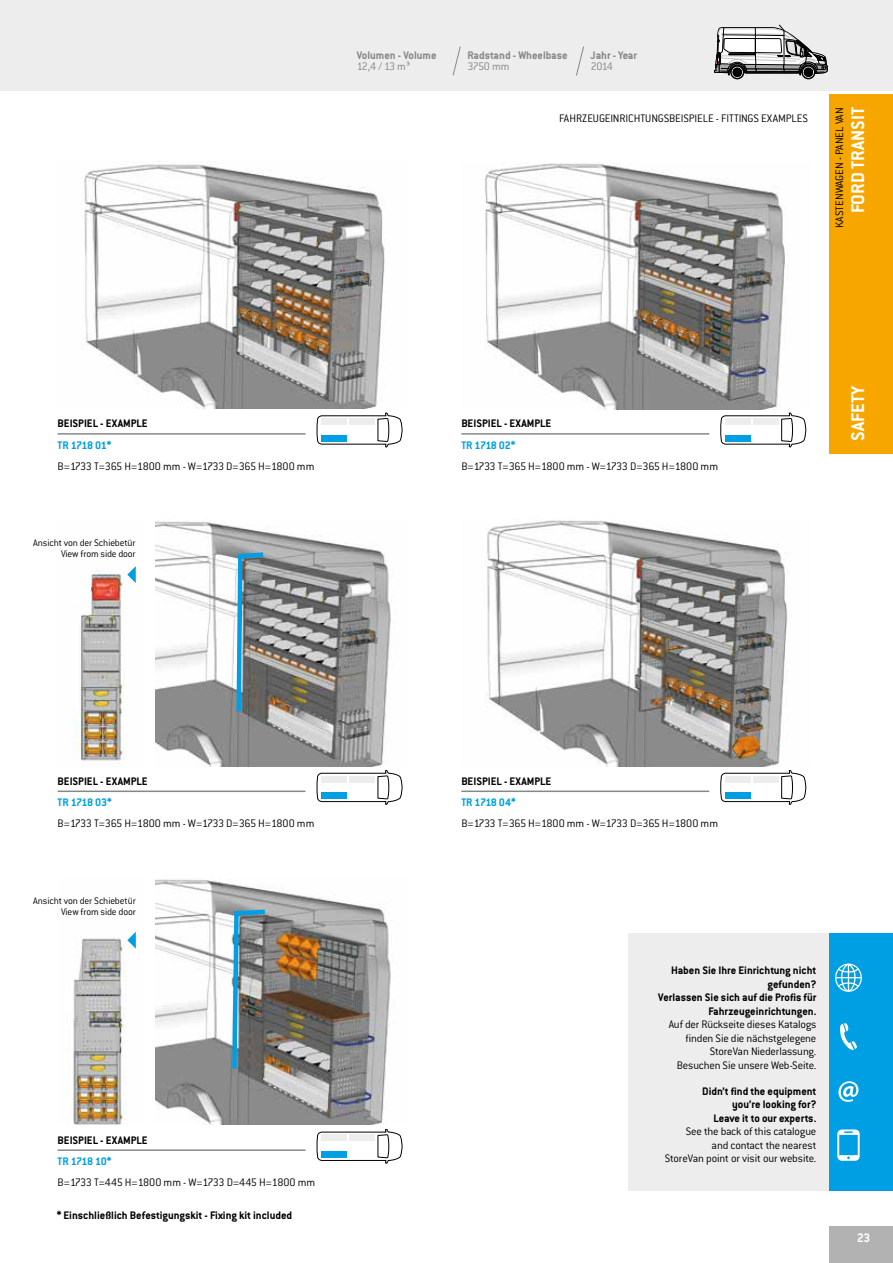
<style>
.page{position:relative;width:893px;height:1263px;background:#fff}
.page>*{position:absolute;margin:0;border:0;box-sizing:border-box;transform-origin:0 0}
.t1{font:700 20.25px "Conduit ITC Pro";color:#fff}
.t2{font:700 13.5px "Conduit ITC Pro";color:#fff}
.t3{font:700 12px/13.5px "Conduit ITC Pro";color:#000;text-align:right}
.t4{font:300 12px/13.5px "Conduit ITC Pro";letter-spacing:-.015em;color:#000;text-align:right}
.t5{font:300 12px "Conduit ITC Pro";letter-spacing:-.04em;color:#000}
.t6{font:700 12px "Conduit ITC Pro";letter-spacing:-.055em;color:#009fe3}
.t7{font:700 12px "Conduit ITC Pro";color:#878787}
.t8{font:300 12px "Conduit ITC Pro";letter-spacing:-.06em;color:#878787}
.t9{font:300 10.5px/10.5px "Conduit ITC Pro";letter-spacing:-.015em;color:#000;text-align:right}
</style>
<div class="page">
<div style="left:0;top:0;width:893px;height:90px;background:#ededed"></div>
<div style="left:829px;top:1226px;width:64px;height:37px;background:#b3b2b2"></div>
<div style="left:829px;top:94px;width:64px;height:360px;background:#f7a600"></div>
<div style="left:628px;top:933px;width:265px;height:258px;background:#ededed"></div>
<div style="left:829px;top:933px;width:64px;height:258px;background:#009fe3"></div>
<svg style="left:835px;top:963px;width:27px;height:29px"></svg>
<svg style="left:840px;top:1023px;width:17px;height:27px"></svg>
<svg style="left:838px;top:1081px;width:20px;height:21px"></svg>
<svg style="left:837px;top:1129px;width:23px;height:32px"></svg>
<img style="left:485px;top:162px;width:301px;height:247px">
<img style="left:73px;top:570px;width:52px;height:191px">
<img style="left:156px;top:879px;width:235px;height:245px">
<img style="left:73px;top:931px;width:63px;height:193px">
<svg style="left:127px;top:932px;width:9px;height:17px"></svg>
<svg style="left:127px;top:566px;width:9px;height:17px"></svg>
<img style="left:230px;top:907px;width:40px;height:166px">
<svg style="left:720px;top:770px;width:86px;height:35px"></svg>
<div style="left:753px;top:776px;width:25px;height:6px;background:#ededed"></div>
<div style="left:725px;top:776px;width:25px;height:6px;background:#ededed"></div>
<div style="left:725px;top:792px;width:25px;height:7px;background:#009fe3"></div>
<svg style="left:317px;top:1129px;width:85px;height:34px"></svg>
<div style="left:349px;top:1135px;width:26px;height:6px;background:#ededed"></div>
<div style="left:321px;top:1135px;width:26px;height:6px;background:#ededed"></div>
<div style="left:321px;top:1151px;width:26px;height:7px;background:#009fe3"></div>
<svg style="left:317px;top:770px;width:85px;height:35px"></svg>
<div style="left:349px;top:776px;width:26px;height:6px;background:#ededed"></div>
<div style="left:321px;top:776px;width:26px;height:6px;background:#ededed"></div>
<div style="left:321px;top:792px;width:26px;height:7px;background:#009fe3"></div>
<svg style="left:317px;top:413px;width:85px;height:34px"></svg>
<div style="left:349px;top:418px;width:26px;height:7px;background:#ededed"></div>
<div style="left:321px;top:418px;width:26px;height:7px;background:#ededed"></div>
<div style="left:321px;top:435px;width:26px;height:6px;background:#009fe3"></div>
<svg style="left:720px;top:413px;width:86px;height:34px"></svg>
<div style="left:753px;top:418px;width:25px;height:7px;background:#ededed"></div>
<div style="left:725px;top:418px;width:25px;height:7px;background:#ededed"></div>
<div style="left:725px;top:435px;width:25px;height:6px;background:#009fe3"></div>
<img style="left:82px;top:164px;width:303px;height:244px">
<img style="left:156px;top:521px;width:236px;height:245px">
<img style="left:485px;top:520px;width:303px;height:246px">
<svg style="left:234px;top:90px;width:34px;height:626px"></svg>
<svg style="left:714px;top:25px;width:114px;height:55px"></svg>
<svg style="left:453px;top:46px;width:8px;height:30px"></svg>
<svg style="left:576px;top:46px;width:8px;height:30px"></svg>
<hr style="left:461px;top:790px;width:248px;height:2px;background:#878787">
<hr style="left:461px;top:433px;width:248px;height:2px;background:#878787">
<hr style="left:58px;top:790px;width:247px;height:2px;background:#878787">
<hr style="left:58px;top:433px;width:247px;height:2px;background:#878787">
<hr style="left:58px;top:1149px;width:247px;height:2px;background:#878787">
<p class="t7" style="left:357px;top:48px;width:81px">Volumen - Volume</p>
<p class="t7" style="left:467px;top:48px;width:102px">Radstand - Wheelbase</p>
<p class="t7" style="left:591px;top:48px;width:48px">Jahr - Year</p>
<p class="t8" style="left:357px;top:60px;width:55px">12,4 / 13 m³</p>
<p class="t8" style="left:467px;top:60px;width:44px">3750 mm</p>
<p class="t8" style="left:591px;top:60px;width:24px">2014</p>
<p class="t4" style="left:559px;top:112px;width:251px">FAHRZEUGEINRICHTUNGSBEISPIELE - FITTINGS EXAMPLES</p>
<h1 class="t1" style="left:846px;top:213px;width:108px;rotate:-90deg">FORD TRANSIT</h1>
<p class="t4" style="left:833px;top:228px;width:122px;rotate:-90deg">KASTENWAGEN - PANEL VAN</p>
<p class="t3" style="left:58px;top:417px;width:91px">BEISPIEL - EXAMPLE</p>
<p class="t6" style="left:58px;top:438px;width:55px">TR 1718 01*</p>
<p class="t3" style="left:461px;top:417px;width:91px">BEISPIEL - EXAMPLE</p>
<p class="t6" style="left:461px;top:438px;width:56px">TR 1718 02*</p>
<h1 class="t1" style="left:846px;top:441px;width:58px;rotate:-90deg">SAFETY</h1>
<p class="t5" style="left:58px;top:460px;width:258px">B=1733 T=365 H=1800 mm - W=1733 D=365 H=1800 mm</p>
<p class="t5" style="left:461px;top:460px;width:258px">B=1733 T=365 H=1800 mm - W=1733 D=365 H=1800 mm</p>
<p class="t9" style="left:33px;top:538px;width:104px">Ansicht von der Schiebetür<br>View from side door</p>
<p class="t3" style="left:58px;top:774px;width:91px">BEISPIEL - EXAMPLE</p>
<p class="t6" style="left:58px;top:795px;width:56px">TR 1718 03*</p>
<p class="t5" style="left:58px;top:817px;width:258px">B=1733 T=365 H=1800 mm - W=1733 D=365 H=1800 mm</p>
<p class="t9" style="left:33px;top:896px;width:104px">Ansicht von der Schiebetür<br>View from side door</p>
<p class="t3" style="left:58px;top:1133px;width:91px">BEISPIEL - EXAMPLE</p>
<p class="t6" style="left:58px;top:1154px;width:55px">TR 1718 10*</p>
<p class="t5" style="left:58px;top:1176px;width:259px">B=1733 T=445 H=1800 mm - W=1733 D=445 H=1800 mm</p>
<p class="t3" style="left:57px;top:1209px;width:237px">* Einschließlich Befestigungskit - Fixing kit included</p>
<p class="t3" style="left:461px;top:774px;width:91px">BEISPIEL - EXAMPLE</p>
<p class="t6" style="left:461px;top:795px;width:56px">TR 1718 04*</p>
<p class="t5" style="left:461px;top:817px;width:258px">B=1733 T=365 H=1800 mm - W=1733 D=365 H=1800 mm</p>
<p class="t3" style="left:658px;top:963px;width:160px">Haben Sie Ihre Einrichtung nicht gefunden?<br>Verlassen Sie sich auf die Profis für<br>Fahrzeugeinrichtungen.</p>
<p class="t4" style="left:669px;top:1018px;width:149px">Auf der Rückseite dieses Katalogs finden Sie die nächstgelegene<br>StoreVan Niederlassung.<br>Besuchen Sie unsere Web-Seite.</p>
<p class="t3" style="left:702px;top:1084px;width:116px">Didn’t find the equipment you’re looking for?<br>Leave it to our experts.</p>
<p class="t4" style="left:665px;top:1125px;width:153px">See the back of this catalogue<br>and contact the nearest<br>StoreVan point or visit our website.</p>
<p class="t2" style="left:857px;top:1229px;width:15px">23</p>
</div>
